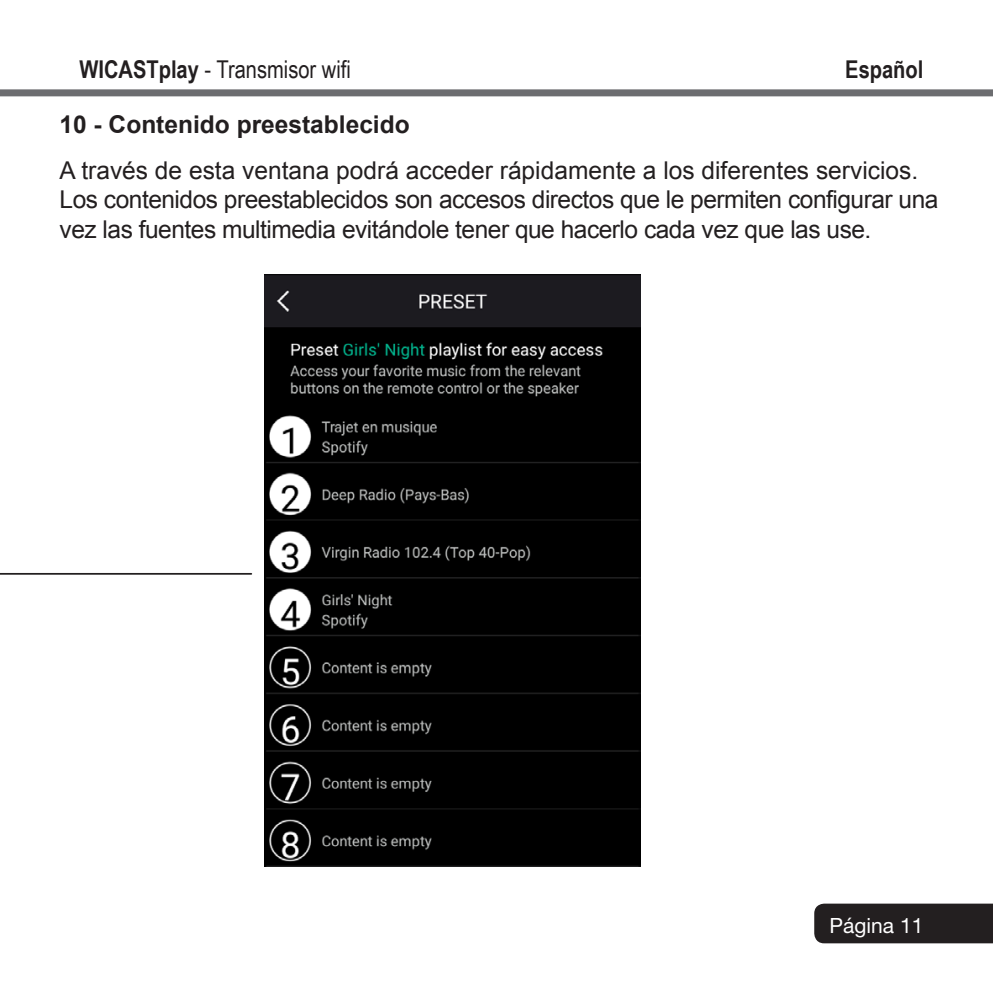
<style>
.page{position:relative;width:993px;height:993px;background:#fff}
.page>*{position:absolute;margin:0;border:0;box-sizing:border-box;transform-origin:0 0}
.Texte_normal{font:24.5px/29.4px "Arial";letter-spacing:-.02em;color:#231f20}
.Texte_normal-2{font:24.5px "Arial";color:#231f20}
.Texte{font:700 24.5px "Arial";color:#231f20}
.t1{font:24.5px "Arial Narrow";color:#231f20}
.t2{font:700 24.5px "Arial Narrow";color:#231f20}
.t3{font:21px "Helvetica Neue LT Std";color:#fff}
.s1{font-weight:700}
</style>
<div class="page">
<div style="left:0;top:89px;width:992px;height:7px;background:#6c6d70"></div>
<div style="left:814px;top:903px;width:178px;height:40px;background:#231f20"></div>
<hr style="left:0;top:572px;width:251px;height:2px;background:#231f20">
<img style="left:264px;top:275px;width:376px;height:590px">
<p class="t1" style="left:79px;top:52px;width:273px"><span class="s1">WICASTplay</span> - Transmisor wifi</p>
<p class="t2" style="left:845px;top:51px;width:80px">Español</p>
<p class="Texte" style="left:60px;top:108px;width:351px">10 - Contenido preestablecido</p>
<p class="Texte_normal-2" style="left:60px;top:154px;width:859px">A través de esta ventana podrá acceder rápidamente a los diferentes servicios.</p>
<p class="Texte_normal" style="left:60px;top:185px;width:880px">Los contenidos preestablecidos son accesos directos que le permiten configurar una vez las fuentes multimedia evitándole tener que hacerlo cada vez que las use.</p>
<p class="t3" style="left:829px;top:913px;width:95px">Página 11</p>
</div>
